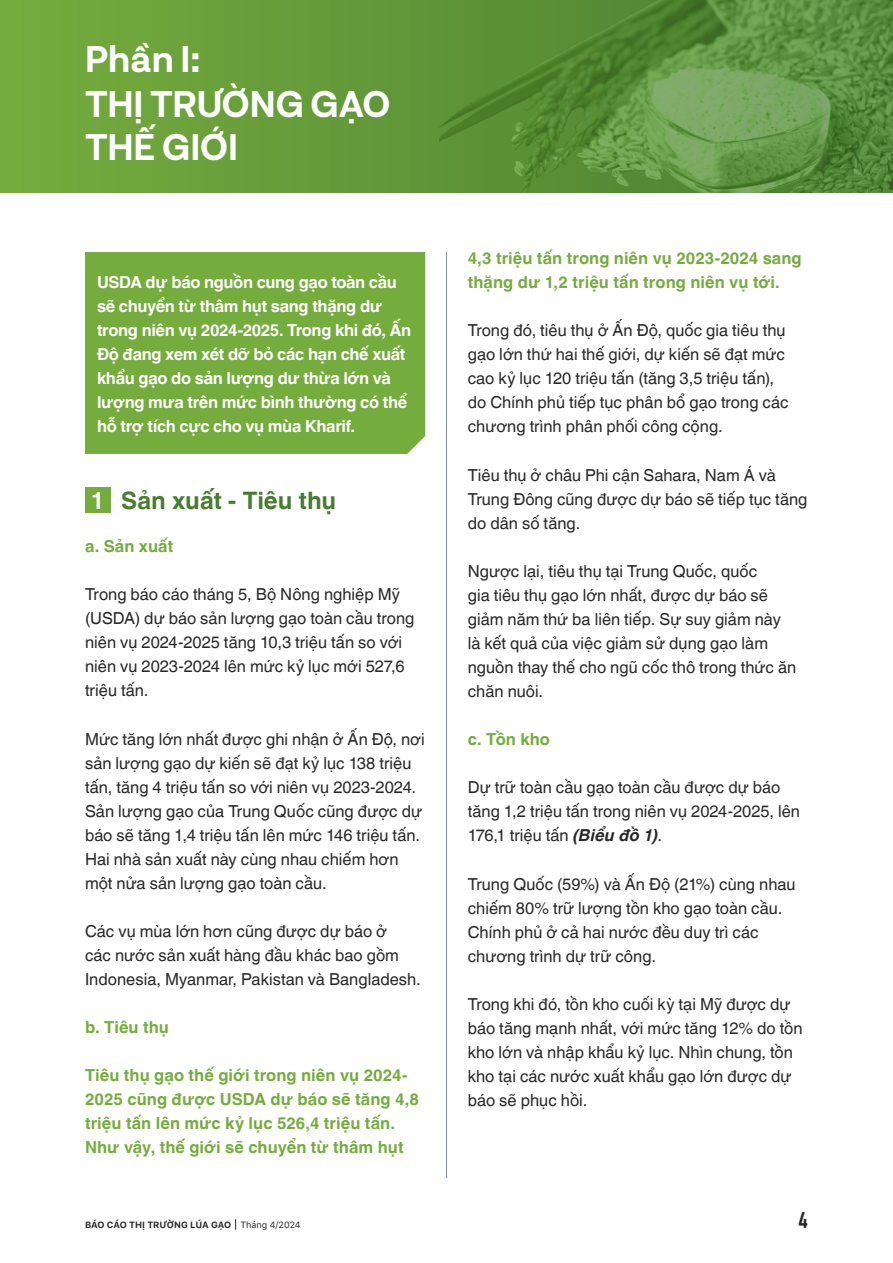
<style>
.page{position:relative;width:893px;height:1263px;background:#fff}
.page>*{position:absolute;margin:0;border:0;box-sizing:border-box;transform-origin:0 0}
.t1{font:700 36px/44.1px "Neurial Grotesk";color:#fff}
.t2{font:700 24px "Helvetica World";color:#477c31}
.t3{font:22.5px "Bahnschrift";color:#282727}
.t4{font:16.5px/24px "Helvetica World";color:#292829}
.t5{font:700 16.5px/24px "Helvetica World";letter-spacing:.005em;color:#75ac3e}
.t6{font:700 16.5px/24px "Helvetica World";letter-spacing:-.02em;color:#fff}
.t7{font:700 9px "SF Pro Text";letter-spacing:-.01em;color:#282727}
.s1{color:#fff}
.s2{font-weight:700;font-style:italic}
.s3{font-weight:400}
</style>
<div class="page">
<div style="left:85px;top:488px;width:25px;height:25px;background:#75ac3e"></div>
<div style="left:0;top:0;width:893px;height:192px;background:#6aa13b"></div>
<img style="left:439px;top:0;width:454px;height:192px">
<div style="left:85px;top:252px;width:340px;height:202px;background:#75ac3e"></div>
<hr style="left:446px;top:252px;width:1px;height:926px;background:#848da4">
<h1 class="t1" style="left:85px;top:34px;width:307px">Phần I:<br>THỊ TRƯỜNG GẠO<br>THẾ GIỚI</h1>
<p class="t6" style="left:97px;top:270px;width:316px">USDA dự báo nguồn cung gạo toàn cầu sẽ chuyển từ thâm hụt sang thặng dư trong niên vụ 2024-2025. Trong khi đó, Ấn Độ đang xem xét dỡ bỏ các hạn chế xuất khẩu gạo do sản lượng dư thừa lớn và lượng mưa trên mức bình thường có thể hỗ trợ tích cực cho vụ mùa Kharif.</p>
<h2 class="t2" style="left:91px;top:487px;width:247px"><span class="s1">1</span> Sản xuất - Tiêu thụ</h2>
<p class="t5" style="left:85px;top:534px;width:90px">a. Sản xuất</p>
<p class="t4" style="left:85px;top:583px;width:331px">Trong báo cáo tháng 5, Bộ Nông nghiệp Mỹ (USDA) dự báo sản lượng gạo toàn cầu trong niên vụ 2024-2025 tăng 10,3 triệu tấn so với niên vụ 2023-2024 lên mức kỷ lục mới 527,6 triệu tấn.</p>
<p class="t4" style="left:85px;top:727px;width:341px">Mức tăng lớn nhất được ghi nhận ở Ấn Độ, nơi sản lượng gạo dự kiến sẽ đạt kỷ lục 138 triệu tấn, tăng 4 triệu tấn so với niên vụ 2023-2024.<br>Sản lượng gạo của Trung Quốc cũng được dự báo sẽ tăng 1,4 triệu tấn lên mức 146 triệu tấn.<br>Hai nhà sản xuất này cùng nhau chiếm hơn một nửa sản lượng gạo toàn cầu.</p>
<p class="t4" style="left:85px;top:919px;width:337px">Các vụ mùa lớn hơn cũng được dự báo ở<br>các nước sản xuất hàng đầu khác bao gồm<br>Indonesia, Myanmar, Pakistan và Bangladesh.</p>
<p class="t5" style="left:85px;top:1015px;width:86px">b. Tiêu thụ</p>
<p class="t5" style="left:85px;top:1064px;width:335px">Tiêu thụ gạo thế giới trong niên vụ 2024- 2025 cũng được USDA dự báo sẽ tăng 4,8 triệu tấn lên mức kỷ lục 526,4 triệu tấn.<br>Như vậy, thế giới sẽ chuyển từ thâm hụt</p>
<p class="t5" style="left:468px;top:246px;width:335px">4,3 triệu tấn trong niên vụ 2023-2024 sang thặng dư 1,2 triệu tấn trong niên vụ tới.</p>
<p class="t4" style="left:468px;top:319px;width:322px">Trong đó, tiêu thụ ở Ấn Độ, quốc gia tiêu thụ gạo lớn thứ hai thế giới, dự kiến sẽ đạt mức cao kỷ lục 120 triệu tấn (tăng 3,5 triệu tấn), do Chính phủ tiếp tục phân bổ gạo trong các chương trình phân phối công cộng.</p>
<p class="t4" style="left:468px;top:463px;width:341px">Tiêu thụ ở châu Phi cận Sahara, Nam Á và<br>Trung Đông cũng được dự báo sẽ tiếp tục tăng do dân số tăng.</p>
<p class="t4" style="left:468px;top:559px;width:330px">Ngược lại, tiêu thụ tại Trung Quốc, quốc<br>gia tiêu thụ gạo lớn nhất, được dự báo sẽ giảm năm thứ ba liên tiếp. Sự suy giảm này là kết quả của việc giảm sử dụng gạo làm nguồn thay thế cho ngũ cốc thô trong thức ăn chăn nuôi.</p>
<p class="t5" style="left:468px;top:727px;width:84px">c. Tồn kho</p>
<p class="t4" style="left:468px;top:776px;width:334px">Dự trữ toàn cầu gạo toàn cầu được dự báo tăng 1,2 triệu tấn trong niên vụ 2024-2025, lên<br>176,1 triệu tấn <span class="s2">(Biểu đồ 1)</span>.</p>
<p class="t4" style="left:468px;top:872px;width:329px">Trung Quốc (59%) và Ấn Độ (21%) cùng nhau chiếm 80% trữ lượng tồn kho gạo toàn cầu.<br>Chính phủ ở cả hai nước đều duy trì các chương trình dự trữ công.</p>
<p class="t4" style="left:468px;top:992px;width:336px">Trong khi đó, tồn kho cuối kỳ tại Mỹ được dự báo tăng mạnh nhất, với mức tăng 12% do tồn kho lớn và nhập khẩu kỷ lục. Nhìn chung, tồn kho tại các nước xuất khẩu gạo lớn được dự báo sẽ phục hồi.</p>
<p class="t7" style="left:85px;top:1219px;width:217px">BÁO CÁO THỊ TRƯỜNG LÚA GẠO <span class="s3">Tháng 4/2024</span></p>
<h3 class="t3" style="left:798px;top:1203px;width:11px">4</h3>
</div>
